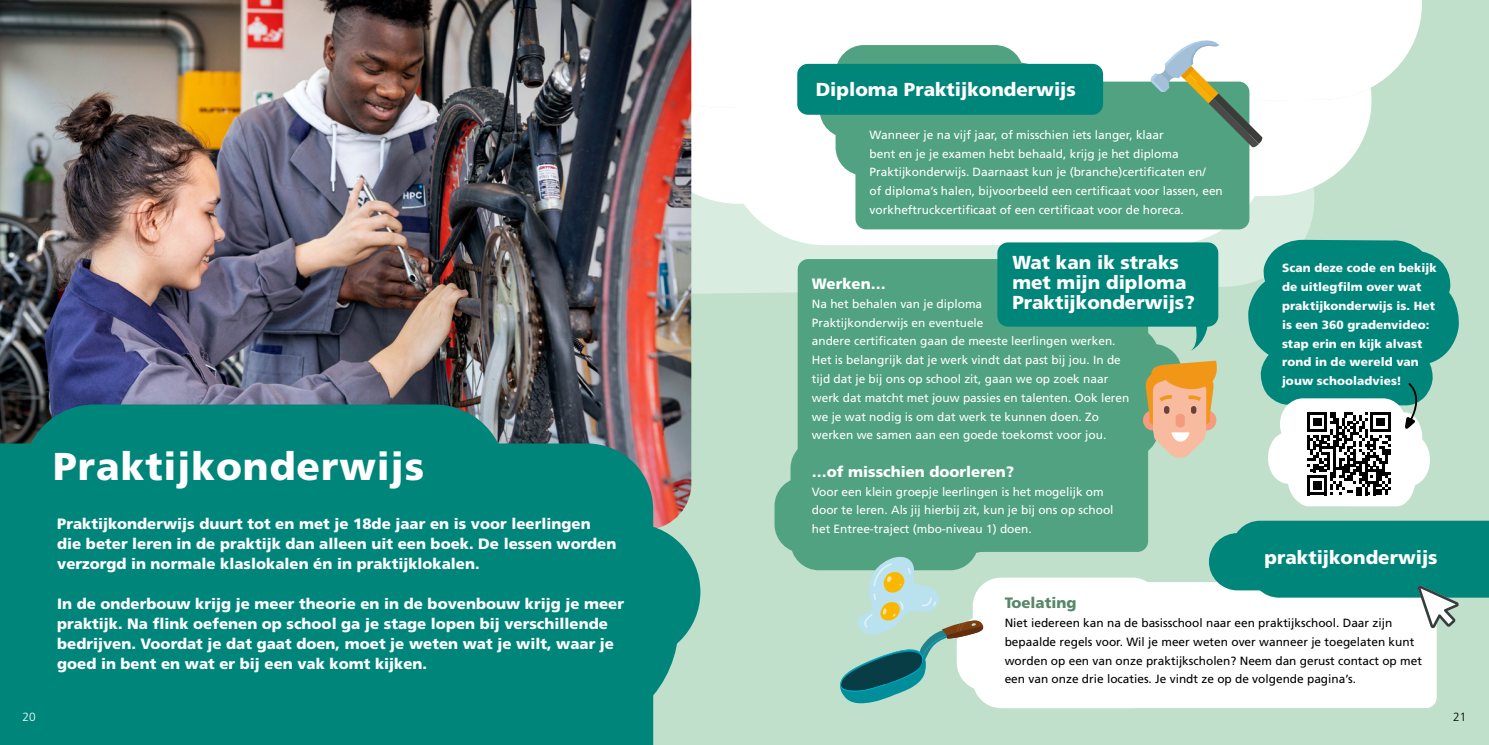
<style>
.page{position:relative;width:1489px;height:745px;background:#fff}
.page>*{position:absolute;margin:0;border:0;box-sizing:border-box;transform-origin:0 0}
.t1{font:900 38.75px "Frutiger LT Std";letter-spacing:.025em;color:#fff}
.t2{font:900 18.75px/20px "Frutiger LT Std";color:#fff}
.t3{font:900 15px/20px "Frutiger LT Std";color:#fff}
.t4{font:900 15px "Frutiger LT Std";color:#578769}
.t5{font:11.88px/18.8px "Frutiger LT Std";color:#fff}
.t6{font:11.88px/18.8px "Frutiger LT Std";color:#000}
.t7{font:900 11.88px/18.8px "Frutiger LT Std";letter-spacing:.005em;color:#fff}
.t8{font:300 11.88px "Frutiger LT Std";color:#fff}
.t9{font:300 11.88px "Frutiger LT Std";color:#000}
</style>
<div class="page">
<div style="left:0;top:0;width:1488px;height:744px;background:#c0e0cb"></div>
<div style="left:691px;top:204px;width:623px;height:90px;background:#d9ece0"></div>
<svg style="left:691px;top:0;width:730px;height:108px;fill:#fff"></svg>
<div style="left:695px;top:0;width:662px;height:5px;background:#fff"></div>
<svg style="left:691px;top:77px;width:680px;height:127px;fill:#fff"></svg>
<div style="left:691px;top:5px;width:679px;height:102px;background:#fff"></div>
<svg style="left:726px;top:55px;width:540px;height:190px;fill:#fff"></svg>
<div style="left:774px;top:477px;width:227px;height:75px;background:#51a281;border-radius:28px"></div>
<div style="left:790px;top:439px;width:188px;height:76px;background:#51a281;border-radius:28px"></div>
<div style="left:790px;top:494px;width:188px;height:76px;background:#51a281;border-radius:28px"></div>
<div style="left:972px;top:577px;width:188px;height:75px;background:#fff;border-radius:28px"></div>
<div style="left:972px;top:632px;width:188px;height:75px;background:#fff;border-radius:28px"></div>
<div style="left:835px;top:100px;width:188px;height:75px;background:#51a281;border-radius:28px"></div>
<div style="left:835px;top:45px;width:188px;height:75px;background:#51a281;border-radius:28px"></div>
<img style="left:0;top:0;width:691px;height:516px">
<svg style="left:678px;top:541px;width:22px;height:102px;fill:#00857b"></svg>
<svg style="left:0;top:513px;width:678px;height:222px;fill:#00857b"></svg>
<div style="left:23px;top:404px;width:483px;height:143px;background:#00857b;border-radius:71px"></div>
<div style="left:0;top:575px;width:43px;height:66px;background:#00857b"></div>
<div style="left:0;top:656px;width:43px;height:88px;background:#00857b"></div>
<svg style="left:0;top:443px;width:653px;height:132px"></svg>
<div style="left:990px;top:581px;width:446px;height:126px;background:#fff;border-radius:11px"></div>
<div style="left:43px;top:503px;width:610px;height:241px;background:#00857b"></div>
<div style="left:855px;top:81px;width:394px;height:148px;background:#51a281;border-radius:11px"></div>
<div style="left:797px;top:259px;width:351px;height:292px;background:#51a281;border-radius:11px"></div>
<div style="left:797px;top:64px;width:306px;height:51px;background:#00857b;border-radius:11px"></div>
<svg style="left:1190px;top:326px;width:21px;height:25px"></svg>
<div style="left:997px;top:242px;width:221px;height:84px;background:#00857b;border-radius:11px"></div>
<svg style="left:1143px;top:360px;width:74px;height:97px"></svg>
<div style="left:1163px;top:406px;width:6px;height:7px;background:#67433b;border-radius:3px"></div>
<div style="left:1190px;top:406px;width:6px;height:7px;background:#67433b;border-radius:3px"></div>
<svg style="left:1247px;top:239px;width:212px;height:267px"></svg>
<svg style="left:1208px;top:520px;width:280px;height:107px"></svg>
<svg style="left:1150px;top:35px;width:112px;height:113px"></svg>
<svg style="left:836px;top:555px;width:147px;height:149px"></svg>
<h2 class="t2" style="left:815px;top:79px;width:262px">Diploma Praktijkonderwijs</h2>
<h1 class="t1" style="left:53px;top:442px;width:372px">Praktijkonderwijs</h1>
<p class="t3" style="left:57px;top:513px;width:560px">Praktijkonderwijs duurt tot en met je 18de jaar en is voor leerlingen die beter leren in de praktijk dan alleen uit een boek. De lessen worden verzorgd in normale klaslokalen én in praktijklokalen.</p>
<p class="t3" style="left:57px;top:593px;width:568px">In de onderbouw krijg je meer theorie en in de bovenbouw krijg je meer praktijk. Na flink oefenen op school ga je stage lopen bij verschillende bedrijven. Voordat je dat gaat doen, moet je weten wat je wilt, waar je goed in bent en wat er bij een vak komt kijken.</p>
<p class="t5" style="left:869px;top:125px;width:355px">Wanneer je na vijf jaar, of misschien iets langer, klaar<br>bent en je je examen hebt behaald, krijg je het diploma Praktijkonderwijs. Daarnaast kun je (branche)certificaten en/<br>of diploma’s halen, bijvoorbeeld een certificaat voor lassen, een vorkheftruckcertificaat of een certificaat voor de horeca.</p>
<h2 class="t2" style="left:1012px;top:252px;width:184px">Wat kan ik straks met mijn diploma<br>Praktijkonderwijs?</h2>
<p class="t7" style="left:1281px;top:259px;width:156px">Scan deze code en bekijk de uitlegfilm over wat praktijkonderwijs is. Het is een 360 gradenvideo: stap erin en kijk alvast rond in de wereld van jouw schooladvies!</p>
<p class="t3" style="left:811px;top:273px;width:75px">Werken…</p>
<p class="t5" style="left:811px;top:294px;width:319px">Na het behalen van je diploma<br>Praktijkonderwijs en eventuele<br>andere certificaten gaan de meeste leerlingen werken.<br>Het is belangrijk dat je werk vindt dat past bij jou. In de tijd dat je bij ons op school zit, gaan we op zoek naar werk dat matcht met jouw passies en talenten. Ook leren we je wat nodig is om dat werk te kunnen doen. Zo werken we samen aan een goede toekomst voor jou.</p>
<p class="t3" style="left:811px;top:461px;width:204px">…of misschien doorleren?</p>
<p class="t5" style="left:811px;top:482px;width:303px">Voor een klein groepje leerlingen is het mogelijk om door te leren. Als jij hierbij zit, kun je bij ons op school het Entree-traject (mbo-niveau 1) doen.</p>
<h2 class="t2" style="left:1264px;top:547px;width:175px">praktijkonderwijs</h2>
<p class="t4" style="left:1004px;top:593px;width:73px">Toelating</p>
<p class="t6" style="left:1004px;top:613px;width:419px">Niet iedereen kan na de basisschool naar een praktijkschool. Daar zijn bepaalde regels voor. Wil je meer weten over wanneer je toegelaten kunt worden op een van onze praktijkscholen? Neem dan gerust contact op met een van onze drie locaties. Je vindt ze op de volgende pagina’s.</p>
<p class="t8" style="left:22px;top:709px;width:15px">20</p>
<p class="t9" style="left:1452px;top:709px;width:15px">21</p>
</div>
